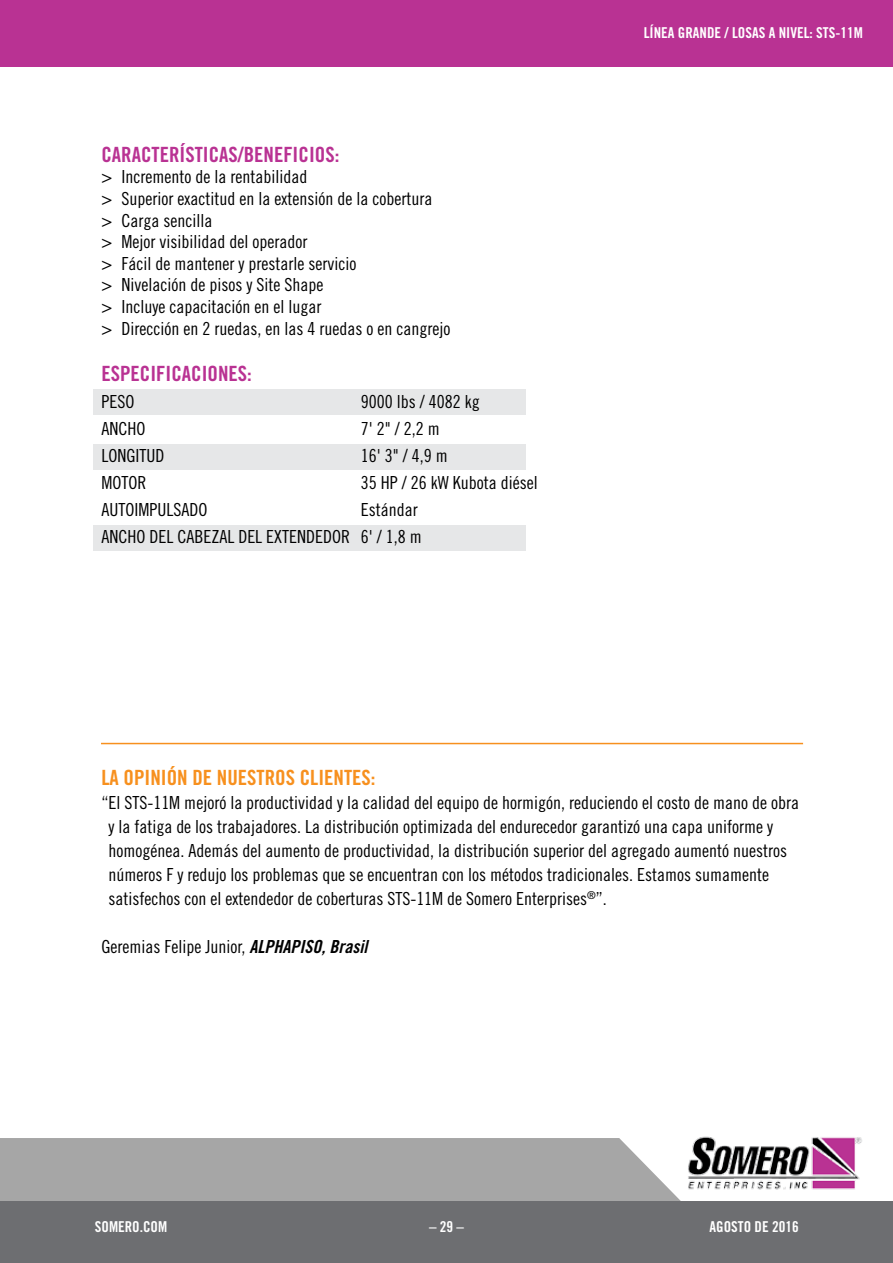
<style>
.page{position:relative;width:893px;height:1263px;background:#fff}
.page>*{position:absolute;margin:0;border:0;box-sizing:border-box;transform-origin:0 0}
.t1{font:21px "Trade Gothic LT Std Bd Cn 20";color:#b93293}
.t2{font:21px "Trade Gothic LT Std Bd Cn 20";color:#f7901e}
.t3{font:18px/21.6px "Trade Gothic LT Std Cn 18";color:#000}
.t4{font:15px "Trade Gothic LT Std Bd Cn 20";color:#fff}
.s1{font-family:"Trade Gothic LT Std Bd Cn 20 Obl"}
</style>
<div class="page">
<div style="left:0;top:1138px;width:692px;height:64px;background:#a6a6a6"></div>
<div style="left:0;top:1202px;width:893px;height:61px;background:#6d6e71"></div>
<img style="left:685px;top:1136px;width:177px;height:58px">
<div style="left:0;top:0;width:893px;height:67px;background:#b93293"></div>
<div style="left:94px;top:390px;width:432px;height:25px;background:#e6e7e8"></div>
<div style="left:94px;top:445px;width:432px;height:25px;background:#e6e7e8"></div>
<div style="left:94px;top:526px;width:432px;height:25px;background:#e6e7e8"></div>
<hr style="left:101px;top:743px;width:702px;height:1px;background:#f7901e">
<p class="t1" style="left:101px;top:142px;width:239px">CARACTERÍSTICAS/BENEFICIOS:</p>
<p class="t3" style="left:101px;top:166px;width:351px">&gt; Incremento de la rentabilidad<br>&gt; Superior exactitud en la extensión de la cobertura<br>&gt; Carga sencilla<br>&gt; Mejor visibilidad del operador<br>&gt; Fácil de mantener y prestarle servicio<br>&gt; Nivelación de pisos y Site Shape<br>&gt; Incluye capacitación en el lugar<br>&gt; Dirección en 2 ruedas, en las 4 ruedas o en cangrejo</p>
<p class="t1" style="left:101px;top:361px;width:152px">ESPECIFICACIONES:</p>
<p class="t3" style="left:101px;top:391px;width:34px">PESO</p>
<p class="t3" style="left:361px;top:391px;width:120px">9000 lbs / 4082 kg</p>
<p class="t3" style="left:101px;top:418px;width:45px">ANCHO</p>
<p class="t3" style="left:361px;top:418px;width:80px">7' 2" / 2,2 m</p>
<p class="t3" style="left:101px;top:445px;width:64px">LONGITUD</p>
<p class="t3" style="left:361px;top:445px;width:88px">16' 3" / 4,9 m</p>
<p class="t3" style="left:101px;top:472px;width:46px">MOTOR</p>
<p class="t3" style="left:361px;top:472px;width:178px">35 HP / 26 kW Kubota diésel</p>
<p class="t3" style="left:101px;top:499px;width:107px">AUTOIMPULSADO</p>
<p class="t3" style="left:101px;top:496px;width:322px;line-height:27px;text-align:right">Estándar<br>ANCHO DEL CABEZAL DEL EXTENDEDOR 6' / 1,8 m</p>
<p class="t4" style="left:644px;top:23px;width:221px">LÍNEA GRANDE / LOSAS A NIVEL: STS-11M</p>
<p class="t2" style="left:101px;top:764px;width:276px">LA OPINIÓN DE NUESTROS CLIENTES:</p>
<p class="t3" style="left:108px;top:790px;width:692px;line-height:24px;text-indent:-7px">“El STS-11M mejoró la productividad y la calidad del equipo de hormigón, reduciendo el costo de mano de obra y la fatiga de los trabajadores. La distribución optimizada del endurecedor garantizó una capa uniforme y homogénea. Además del aumento de productividad, la distribución superior del agregado aumentó nuestros números F y redujo los problemas que se encuentran con los métodos tradicionales. Estamos sumamente satisfechos con el extendedor de coberturas STS-11M de Somero Enterprises<sup>®</sup>”.</p>
<p class="t3" style="left:101px;top:935px;width:267px">Geremias Felipe Junior, <span class="s1">ALPHAPISO, Brasil</span></p>
<p class="t4" style="left:95px;top:1217px;width:74px">SOMERO.COM</p>
<p class="t4" style="left:429px;top:1217px;width:36px">– 29 –</p>
<p class="t4" style="left:710px;top:1217px;width:91px">AGOSTO DE 2016</p>
</div>
